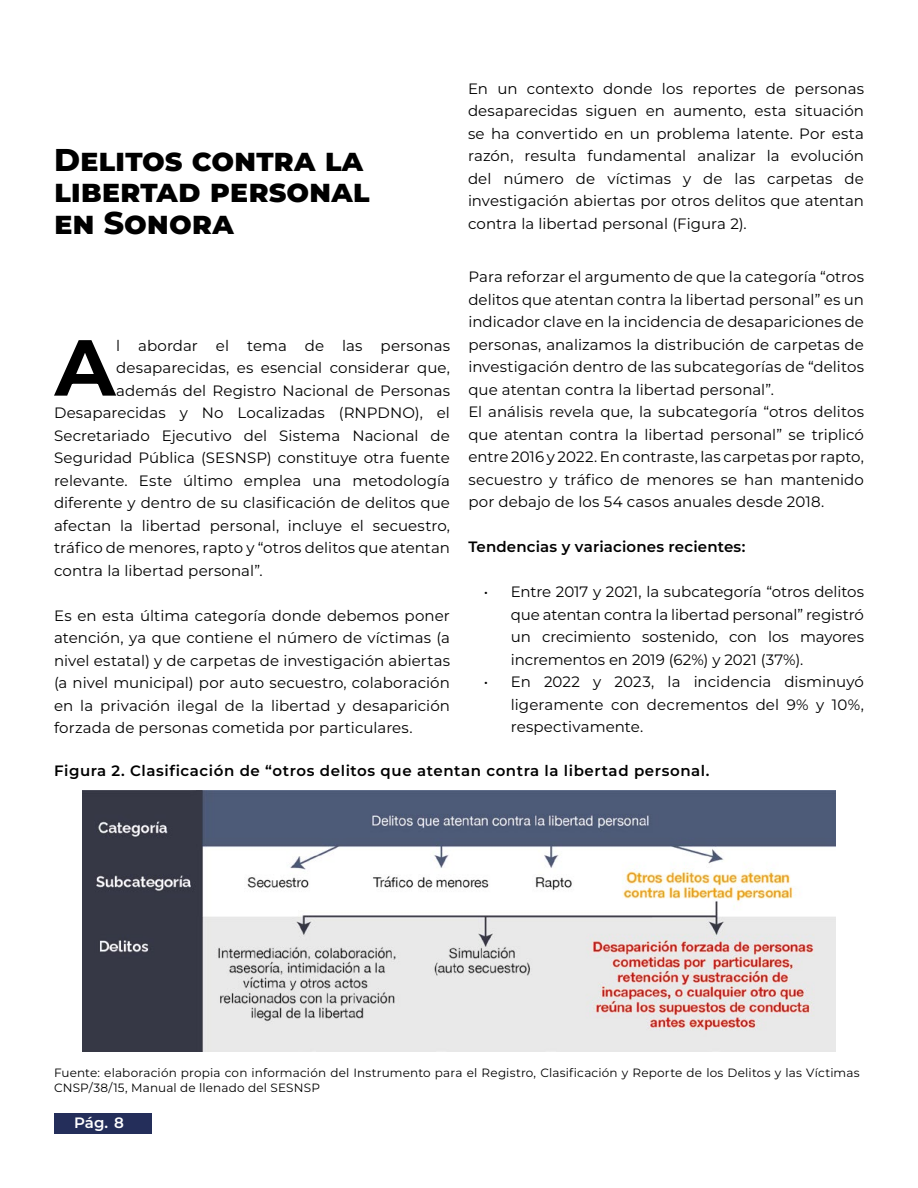
<style>
.page{position:relative;width:918px;height:1188px;background:#fff}
.page>*{position:absolute;margin:0;border:0;box-sizing:border-box;transform-origin:0 0}
.t1{font:700 79.35px "Montserrat";color:#000}
.t2{font:800 31.5px/31.5px "Montserrat";color:#000}
.t3{font:15px/22.5px "Montserrat";letter-spacing:.005em;color:#000;text-align:justify}
.t4{font:600 15px "Montserrat";letter-spacing:.04em;color:#000}
.t5{font:600 15px "Montserrat";letter-spacing:.01em;color:#000}
.t6{font:600 15px "Montserrat";color:#fff}
.t7{font:12px/15px "Montserrat";letter-spacing:.015em;color:#000}
</style>
<div class="page">
<div style="left:54px;top:1113px;width:97px;height:21px;background:#242e5a"></div>
<img style="left:82px;top:790px;width:754px;height:262px">
<h2 class="t2" style="left:54px;top:143px;width:317px">Delitos contra la libertad personal en Sonora</h2>
<h1 class="t1" style="left:55px;top:315px;width:62px">A</h1>
<p class="t3" style="left:116px;top:334px;width:335px">l abordar el tema de las personas</p>
<p class="t3" style="left:116px;top:356px;width:335px">desaparecidas, es esencial considerar que,</p>
<p class="t3" style="left:116px;top:379px;width:335px">además del Registro Nacional de Personas</p>
<p class="t3" style="left:54px;top:401px;width:398px">Desaparecidas y No Localizadas (RNPDNO), el</p>
<p class="t3" style="left:54px;top:424px;width:398px">Secretariado Ejecutivo del Sistema Nacional de</p>
<p class="t3" style="left:54px;top:446px;width:397px">Seguridad Pública (SESNSP) constituye otra fuente</p>
<p class="t3" style="left:54px;top:469px;width:397px">relevante. Este último emplea una metodología</p>
<p class="t3" style="left:54px;top:491px;width:397px">diferente y dentro de su clasificación de delitos que</p>
<p class="t3" style="left:54px;top:514px;width:397px">afectan la libertad personal, incluye el secuestro,</p>
<p class="t3" style="left:54px;top:536px;width:397px">tráfico de menores, rapto y “otros delitos que atentan</p>
<p class="t3" style="left:54px;top:559px;width:210px">contra la libertad personal”.</p>
<p class="t3" style="left:54px;top:604px;width:398px">Es en esta última categoría donde debemos poner atención, ya que contiene el número de víctimas (a nivel estatal) y de carpetas de investigación abiertas (a nivel municipal) por auto secuestro, colaboración en la privación ilegal de la libertad y desaparición forzada de personas cometida por particulares.</p>
<p class="t3" style="left:468px;top:77px;width:398px">En un contexto donde los reportes de personas desaparecidas siguen en aumento, esta situación se ha convertido en un problema latente. Por esta razón, resulta fundamental analizar la evolución del número de víctimas y de las carpetas de investigación abiertas por otros delitos que atentan contra la libertad personal (Figura 2).</p>
<p class="t3" style="left:468px;top:265px;width:397px;text-align:left">Para reforzar el argumento de que la categoría “otros delitos que atentan contra la libertad personal” es un indicador clave en la incidencia de desapariciones de personas, analizamos la distribución de carpetas de investigación dentro de las subcategorías de “delitos que atentan contra la libertad personal”.<br>El análisis revela que, la subcategoría “otros delitos que atentan contra la libertad personal” se triplicó entre 2016 y 2022. En contraste, las carpetas por rapto, secuestro y tráfico de menores se han mantenido por debajo de los 54 casos anuales desde 2018.</p>
<p class="t5" style="left:468px;top:537px;width:279px">Tendencias y variaciones recientes:</p>
<p class="t3" style="left:511px;top:580px;width:355px;text-indent:-27px">• Entre 2017 y 2021, la subcategoría “otros delitos que atentan contra la libertad personal” registró un crecimiento sostenido, con los mayores incrementos en 2019 (62%) y 2021 (37%).</p>
<p class="t3" style="left:511px;top:670px;width:355px;text-indent:-27px">• En 2022 y 2023, la incidencia disminuyó ligeramente con decrementos del 9% y 10%, respectivamente.</p>
<p class="t4" style="left:54px;top:761px;width:657px">Figura 2. Clasificación de “otros delitos que atentan contra la libertad personal.</p>
<p class="t7" style="left:54px;top:1065px;width:807px">Fuente: elaboración propia con información del Instrumento para el Registro, Clasificación y Reporte de los Delitos y las Víctimas<br>CNSP/38/15, Manual de llenado del SESNSP</p>
<p class="t6" style="left:74px;top:1113px;width:51px">Pág. 8</p>
</div>
